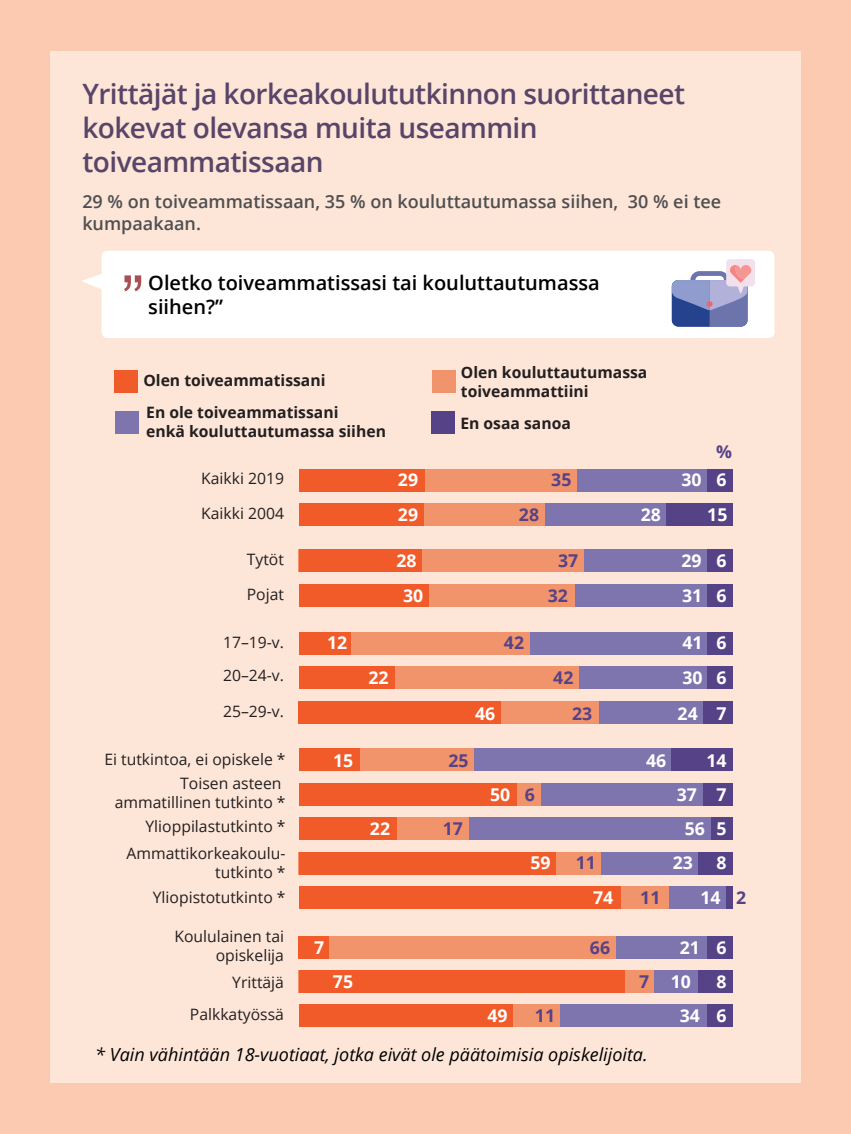
<style>
.page{position:relative;width:851px;height:1134px;background:#fff}
.page>*{position:absolute;margin:0;border:0;box-sizing:border-box;transform-origin:0 0}
.t1{font:68px "Arial";color:#aa4f54}
.Header03{font:600 28px "Open Sans";letter-spacing:-.02em;color:#594568}
.Header05{font:600 20px/24px "Open Sans";color:#000}
.Paragraph2{font:600 18px/22px "Open Sans";color:#4f4f51}
.paragraph3{font:italic 18px "Open Sans";color:#000}
.t2{font:700 17.6px "Open Sans";color:#fff}
.t3{font:700 17.6px "Open Sans";color:#564287}
.t4{font:15.6px/18.8px "Open Sans";color:#231f20;text-align:right}
.t5{font:700 15.6px/18.8px "Open Sans";color:#231f20}
.s1{color:#564287}
</style>
<div class="page">
<div style="left:0;top:0;width:850px;height:1134px;background:#fccab0"></div>
<div style="left:50px;top:51px;width:750px;height:1032px;background:#fde6d8"></div>
<div style="left:102px;top:251px;width:672px;height:87px;background:#fff;border-radius:6px"></div>
<svg style="left:83px;top:271px;width:19px;height:21px"></svg>
<div style="left:115px;top:370px;width:23px;height:23px;background:#f15a29"></div>
<div style="left:432px;top:370px;width:24px;height:23px;background:#f2946b"></div>
<div style="left:431px;top:411px;width:24px;height:23px;background:#564287"></div>
<div style="left:115px;top:411px;width:24px;height:23px;background:#7e75af"></div>
<div style="left:299px;top:503px;width:434px;height:22px;background:#564287"></div>
<div style="left:299px;top:503px;width:367px;height:22px;background:#7e75af"></div>
<div style="left:299px;top:503px;width:245px;height:22px;background:#f2946b"></div>
<div style="left:299px;top:503px;width:125px;height:22px;background:#f15a29"></div>
<div style="left:299px;top:469px;width:434px;height:22px;background:#564287"></div>
<div style="left:299px;top:469px;width:408px;height:22px;background:#7e75af"></div>
<div style="left:299px;top:469px;width:278px;height:22px;background:#f2946b"></div>
<div style="left:299px;top:469px;width:125px;height:22px;background:#f15a29"></div>
<div style="left:299px;top:632px;width:434px;height:22px;background:#564287"></div>
<div style="left:299px;top:632px;width:408px;height:22px;background:#7e75af"></div>
<div style="left:299px;top:632px;width:230px;height:22px;background:#f2946b"></div>
<div style="left:299px;top:632px;width:51px;height:22px;background:#f15a29"></div>
<div style="left:299px;top:886px;width:426px;height:23px;background:#7e75af"></div>
<div style="left:299px;top:886px;width:369px;height:23px;background:#f2946b"></div>
<div style="left:299px;top:886px;width:321px;height:23px;background:#f15a29"></div>
<div style="left:299px;top:1004px;width:434px;height:23px;background:#564287"></div>
<div style="left:299px;top:1004px;width:408px;height:23px;background:#7e75af"></div>
<div style="left:299px;top:1004px;width:260px;height:23px;background:#f2946b"></div>
<div style="left:299px;top:1004px;width:213px;height:23px;background:#f15a29"></div>
<div style="left:299px;top:970px;width:434px;height:23px;background:#564287"></div>
<div style="left:299px;top:970px;width:398px;height:23px;background:#7e75af"></div>
<div style="left:299px;top:970px;width:354px;height:23px;background:#f2946b"></div>
<div style="left:299px;top:970px;width:325px;height:23px;background:#f15a29"></div>
<div style="left:299px;top:936px;width:434px;height:23px;background:#564287"></div>
<div style="left:299px;top:936px;width:408px;height:23px;background:#7e75af"></div>
<div style="left:299px;top:936px;width:316px;height:23px;background:#f2946b"></div>
<div style="left:299px;top:936px;width:30px;height:23px;background:#f15a29"></div>
<div style="left:299px;top:852px;width:434px;height:22px;background:#564287"></div>
<div style="left:299px;top:852px;width:398px;height:22px;background:#7e75af"></div>
<div style="left:299px;top:852px;width:302px;height:22px;background:#f2946b"></div>
<div style="left:299px;top:852px;width:256px;height:22px;background:#f15a29"></div>
<div style="left:299px;top:817px;width:434px;height:23px;background:#564287"></div>
<div style="left:299px;top:817px;width:411px;height:23px;background:#7e75af"></div>
<div style="left:299px;top:817px;width:169px;height:23px;background:#f2946b"></div>
<div style="left:299px;top:817px;width:97px;height:23px;background:#f15a29"></div>
<div style="left:299px;top:783px;width:434px;height:23px;background:#564287"></div>
<div style="left:299px;top:783px;width:403px;height:23px;background:#7e75af"></div>
<div style="left:299px;top:783px;width:241px;height:23px;background:#f2946b"></div>
<div style="left:299px;top:783px;width:217px;height:23px;background:#f15a29"></div>
<div style="left:299px;top:749px;width:434px;height:22px;background:#564287"></div>
<div style="left:299px;top:749px;width:372px;height:22px;background:#7e75af"></div>
<div style="left:299px;top:749px;width:174px;height:22px;background:#f2946b"></div>
<div style="left:299px;top:749px;width:60px;height:22px;background:#f15a29"></div>
<div style="left:299px;top:701px;width:434px;height:22px;background:#564287"></div>
<div style="left:299px;top:701px;width:403px;height:22px;background:#7e75af"></div>
<div style="left:299px;top:701px;width:299px;height:22px;background:#f2946b"></div>
<div style="left:299px;top:701px;width:202px;height:22px;background:#f15a29"></div>
<div style="left:299px;top:666px;width:434px;height:22px;background:#564287"></div>
<div style="left:299px;top:666px;width:408px;height:22px;background:#7e75af"></div>
<div style="left:299px;top:666px;width:279px;height:22px;background:#f2946b"></div>
<div style="left:299px;top:666px;width:95px;height:22px;background:#f15a29"></div>
<div style="left:299px;top:584px;width:434px;height:23px;background:#564287"></div>
<div style="left:299px;top:584px;width:408px;height:23px;background:#7e75af"></div>
<div style="left:299px;top:584px;width:275px;height:23px;background:#f2946b"></div>
<div style="left:299px;top:584px;width:129px;height:23px;background:#f15a29"></div>
<div style="left:299px;top:550px;width:434px;height:22px;background:#564287"></div>
<div style="left:299px;top:550px;width:408px;height:22px;background:#7e75af"></div>
<div style="left:299px;top:550px;width:285px;height:22px;background:#f2946b"></div>
<div style="left:299px;top:550px;width:122px;height:22px;background:#f15a29"></div>
<div style="left:726px;top:259px;width:28px;height:27px;background:#f2e1ec;border-radius:4px"></div>
<svg style="left:671px;top:265px;width:80px;height:62px"></svg>
<h2 class="Header03" style="left:82px;top:75px;width:604px">Yrittäjät ja korkeakoulututkinnon suorittaneet</h2>
<h2 class="Header03" style="left:82px;top:109px;width:456px">kokevat olevansa muita useammin</h2>
<h2 class="Header03" style="left:82px;top:143px;width:242px">toiveammatissaan</h2>
<p class="Paragraph2" style="left:82px;top:190px;width:640px">29 % on toiveammatissaan, 35 % on kouluttautumassa siihen, 30 % ei tee kumpaakaan.</p>
<h1 class="t1" style="left:122px;top:256px;width:24px">”</h1>
<h3 class="Header05" style="left:148px;top:270px;width:453px">Oletko toiveammatissasi tai kouluttautumassa siihen?”</h3>
<p class="t5" style="left:143px;top:371px;width:184px">Olen toiveammatissani</p>
<p class="t5" style="left:461px;top:363px;width:188px">Olen kouluttautumassa toiveammattiini</p>
<p class="t5" style="left:460px;top:414px;width:112px">En osaa sanoa</p>
<p class="t5" style="left:146px;top:402px;width:241px">En ole toiveammatissani<br>enkä kouluttautumassa siihen</p>
<p class="t3" style="left:716px;top:440px;width:17px">%</p>
<p class="t4" style="left:201px;top:469px;width:84px">Kaikki 2019</p>
<p class="t4" style="left:201px;top:503px;width:84px">Kaikki 2004</p>
<p class="t4" style="left:247px;top:549px;width:39px">Tytöt</p>
<p class="t4" style="left:247px;top:584px;width:39px">Pojat</p>
<p class="t4" style="left:223px;top:633px;width:62px">17–19-v.</p>
<p class="t4" style="left:223px;top:666px;width:62px">20–24-v.</p>
<p class="t4" style="left:223px;top:702px;width:62px">25–29-v.</p>
<p class="t4" style="left:104px;top:749px;width:183px">Ei tutkintoa, ei opiskele *</p>
<p class="t4" style="left:115px;top:774px;width:172px">Toisen asteen ammatillinen tutkinto *</p>
<p class="t4" style="left:145px;top:816px;width:141px">Ylioppilastutkinto *</p>
<p class="t4" style="left:127px;top:844px;width:160px">Ammattikorkeakoulu&shy;tutkinto *</p>
<p class="t4" style="left:153px;top:887px;width:134px">Yliopistotutkinto *</p>
<p class="t4" style="left:174px;top:926px;width:111px">Koululainen tai opiskelija</p>
<p class="t4" style="left:232px;top:973px;width:53px">Yrittäjä</p>
<p class="t4" style="left:190px;top:1004px;width:95px">Palkkatyössä</p>
<p class="t2" style="left:398px;top:467px;width:22px">29</p>
<p class="t3" style="left:551px;top:467px;width:22px">35</p>
<p class="t2" style="left:681px;top:467px;width:47px">30 6</p>
<p class="t2" style="left:398px;top:502px;width:22px">29</p>
<p class="t2" style="left:640px;top:502px;width:22px">28</p>
<p class="t2" style="left:707px;top:502px;width:22px">15</p>
<p class="t2" style="left:681px;top:549px;width:47px">29 6</p>
<p class="t3" style="left:519px;top:502px;width:22px">28</p>
<p class="t2" style="left:396px;top:549px;width:22px">28</p>
<p class="t3" style="left:558px;top:549px;width:22px">37</p>
<p class="t2" style="left:403px;top:584px;width:22px">30</p>
<p class="t3" style="left:547px;top:584px;width:22px">32</p>
<p class="t2" style="left:682px;top:584px;width:46px">31 6</p>
<p class="t2" style="left:327px;top:630px;width:22px">12</p>
<p class="t3" style="left:504px;top:630px;width:22px">42</p>
<p class="t2" style="left:682px;top:630px;width:46px">41 6</p>
<p class="t2" style="left:368px;top:665px;width:22px">22</p>
<p class="t3" style="left:553px;top:665px;width:22px">42</p>
<p class="t2" style="left:682px;top:665px;width:46px">30 6</p>
<p class="t2" style="left:475px;top:701px;width:22px">46</p>
<p class="t3" style="left:572px;top:701px;width:22px">23</p>
<p class="t2" style="left:677px;top:701px;width:51px">24 7</p>
<p class="t2" style="left:333px;top:748px;width:22px">15</p>
<p class="t3" style="left:448px;top:748px;width:22px">25</p>
<p class="t2" style="left:646px;top:748px;width:22px">46</p>
<p class="t2" style="left:706px;top:748px;width:22px">14</p>
<p class="t2" style="left:490px;top:782px;width:46px">50 <span class="s1">6</span></p>
<p class="t2" style="left:676px;top:782px;width:51px">37 7</p>
<p class="t2" style="left:370px;top:816px;width:22px">22</p>
<p class="t3" style="left:442px;top:816px;width:22px">17</p>
<p class="t2" style="left:684px;top:816px;width:43px">56 5</p>
<p class="t2" style="left:530px;top:850px;width:22px">59</p>
<p class="t3" style="left:575px;top:850px;width:22px">11</p>
<p class="t2" style="left:672px;top:850px;width:22px">23</p>
<p class="t2" style="left:716px;top:850px;width:12px">8</p>
<p class="t2" style="left:593px;top:885px;width:22px">74</p>
<p class="t3" style="left:640px;top:885px;width:22px">11</p>
<p class="t2" style="left:700px;top:885px;width:47px">14 <span class="s1">2</span></p>
<p class="t2" style="left:314px;top:935px;width:12px">7</p>
<p class="t3" style="left:590px;top:935px;width:22px">66</p>
<p class="t2" style="left:679px;top:935px;width:48px">21 6</p>
<p class="t2" style="left:333px;top:969px;width:22px">75</p>
<p class="t2" style="left:639px;top:969px;width:53px"><span class="s1">7</span> 10</p>
<p class="t2" style="left:716px;top:969px;width:12px">8</p>
<p class="t2" style="left:487px;top:1003px;width:22px">49</p>
<p class="t3" style="left:535px;top:1003px;width:22px">11</p>
<p class="t2" style="left:679px;top:1003px;width:48px">34 6</p>
<p class="paragraph3" style="left:95px;top:1042px;width:553px">* Vain vähintään 18-vuotiaat, jotka eivät ole päätoimisia opiskelijoita.</p>
</div>
